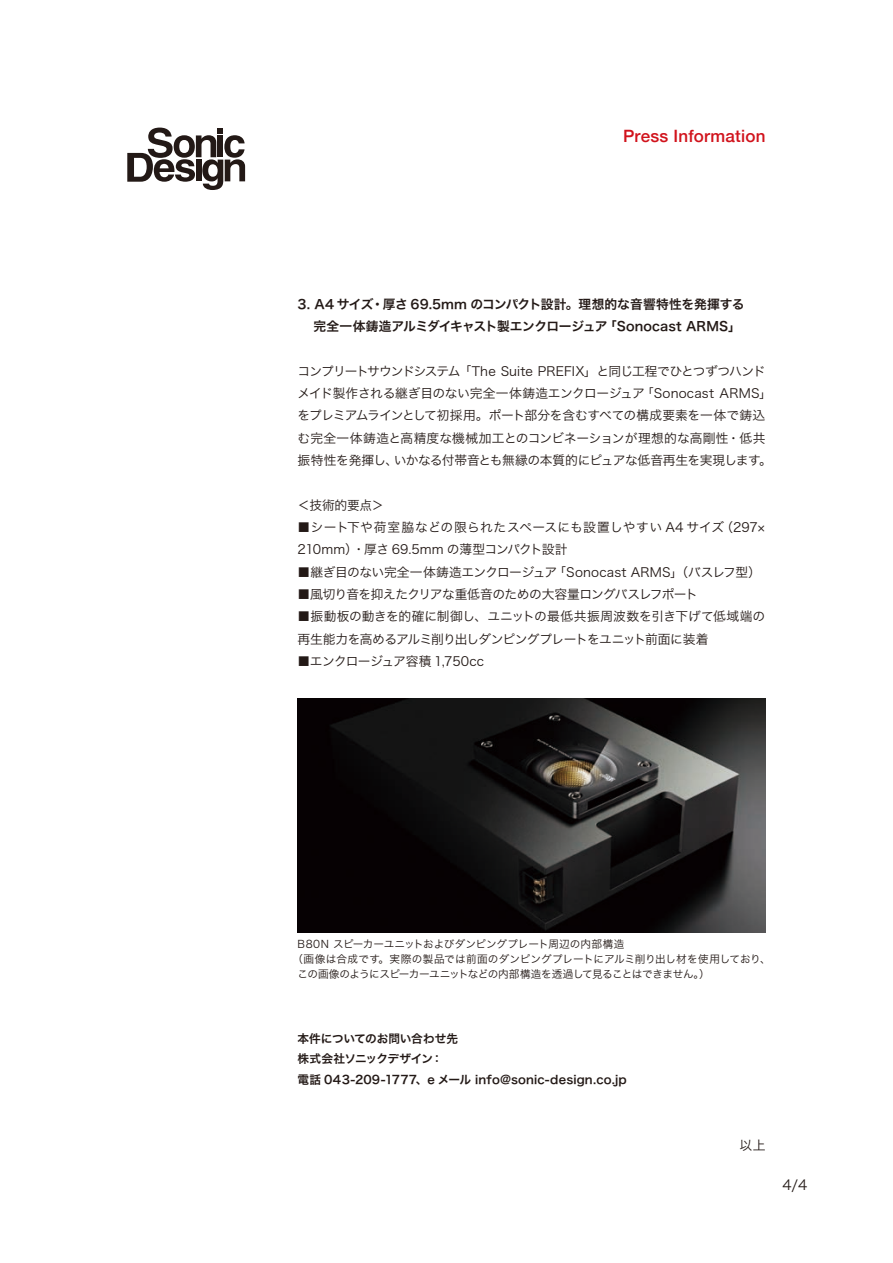
<style>
.page{position:relative;width:893px;height:1263px;background:#fff}
.page>*{position:absolute;margin:0;border:0;box-sizing:border-box;transform-origin:0 0}
.t1{font:500 16.95px "Helvetica Neue";letter-spacing:.015em;color:#d1131c}
.t2{font:13.8px "Hira Kaku Pro W3";color:#231916}
.t3{font:12.75px/22.4px "Hira Kaku Pro W3";letter-spacing:-.025em;color:#231916}
.t4{font:12.75px "Hira Kaku Pro W6";letter-spacing:-.005em;color:#231916}
.t5{font:12.75px "Hira Kaku Pro W3";letter-spacing:.005em;color:#231916}
.t6{font:12.75px "Hira Kaku Pro W3";letter-spacing:.025em;color:#231916}
.t7{font:12.75px "Hira Kaku Pro W3";letter-spacing:-.05em;color:#231916}
.t8{font:12.75px "Hira Kaku Pro W6";letter-spacing:-.045em;color:#231916}
.t9{font:12.75px "Hira Kaku Pro W3";letter-spacing:.01em;color:#231916}
.t10{font:12.75px "Hira Kaku Pro W3";letter-spacing:-.005em;color:#231916}
.t11{font:11.7px/20.4px "Hira Kaku Pro W6";letter-spacing:.005em;color:#231916}
.t12{font:11.7px/20.4px "Hira Kaku Pro W6";letter-spacing:-.015em;color:#231916}
.t13{font:10.65px "Hira Kaku Pro W3";letter-spacing:.01em;color:#231916}
.t14{font:10.65px "Hira Kaku Pro W3";letter-spacing:-.05em;color:#231916}
.t15{font:10.65px "Hira Kaku Pro W3";letter-spacing:-.015em;color:#231916}
</style>
<div class="page">
<img style="left:298px;top:698px;width:467px;height:234px">
<svg style="left:127px;top:128px;width:118px;height:62px"></svg>
<h1 class="t1" style="left:623px;top:122px;width:144px">Press Information</h1>
<p class="t4" style="left:298px;top:292px;width:77px">3. A4 サイズ</p>
<p class="t4" style="left:371px;top:292px;width:375px">・厚さ 69.5mm のコンパクト設計。理想的な音響特性を発揮する</p>
<p class="t8" style="left:314px;top:315px;width:296px">完全一体鋳造アルミダイキャスト製エンクロージュア</p>
<p class="t3" style="left:641px;top:359px;width:132px;text-indent:-343px">コンプリートサウンドシステム「The Suite PREFIX」と同じ工程でひとつずつハンド「Sonocast ARMS「</p>
<p class="t4" style="left:604px;top:315px;width:138px">「Sonocast ARMS「</p>
<p class="t3" style="left:298px;top:381px;width:349px">メイド製作される継ぎ目のない完全一体鋳造エンクロージュア</p>
<p class="t3" style="left:298px;top:404px;width:469px">をプレミアムラインとして初採用。ポート部分を含むすべての構成要素を一体で鋳込</p>
<p class="t5" style="left:298px;top:427px;width:469px">む完全一体鋳造と高精度な機械加工とのコンビネーションが理想的な高剛性・低共</p>
<p class="t3" style="left:394px;top:448px;width:380px">いかなる付帯音とも無縁の本質的にピュアな低音再生を実現します。</p>
<p class="t10" style="left:298px;top:449px;width:102px">振特性を発揮し、</p>
<p class="t3" style="left:298px;top:493px;width:88px">＜技術的要点&lt;</p>
<p class="t6" style="left:298px;top:516px;width:428px">■シート下や荷室脇などの限られたスペースにも設置しやすい A4 サイズ</p>
<p class="t3" style="left:298px;top:537px;width:271px">210mm）・厚さ 69.5mm の薄型コンパクト設計</p>
<p class="t9" style="left:553px;top:561px;width:209px">「Sonocast ARMS」（バスレフ型(</p>
<p class="t3" style="left:720px;top:515px;width:47px">)297×</p>
<p class="t3" style="left:298px;top:560px;width:261px">■継ぎ目のない完全一体鋳造エンクロージュア</p>
<p class="t7" style="left:298px;top:583px;width:402px">■風切り音を抑えたクリアな重低音のための大容量ロングバスレフポート</p>
<p class="t3" style="left:298px;top:604px;width:469px">■振動板の動きを的確に制御し、ユニットの最低共振周波数を引き下げて低域端の再生能力を高めるアルミ削り出しダンピングプレートをユニット前面に装着</p>
<p class="t3" style="left:298px;top:649px;width:188px">■エンクロージュア容積 1,750cc</p>
<p class="t15" style="left:298px;top:934px;width:328px">B80N スピーカーユニットおよびダンピングプレート周辺の内部構造</p>
<p class="t13" style="left:292px;top:949px;width:480px">（画像は合成です。実際の製品では前面のダンピングプレートにアルミ削り出し材を使用しており、</p>
<p class="t14" style="left:298px;top:964px;width:413px">この画像のようにスピーカーユニットなどの内部構造を透過して見ることはできません (。</p>
<p class="t12" style="left:431px;top:1028px;width:29px;text-indent:-133px">本件についてのお問い合わせ先：</p>
<p class="t11" style="left:298px;top:1048px;width:331px">株式会社ソニックデザイン<br>電話 043-209-1777、e メール info@sonic-design.co j p.</p>
<p class="t3" style="left:740px;top:1133px;width:27px">以上</p>
<p class="t2" style="left:782px;top:1172px;width:26px">4/4</p>
</div>
